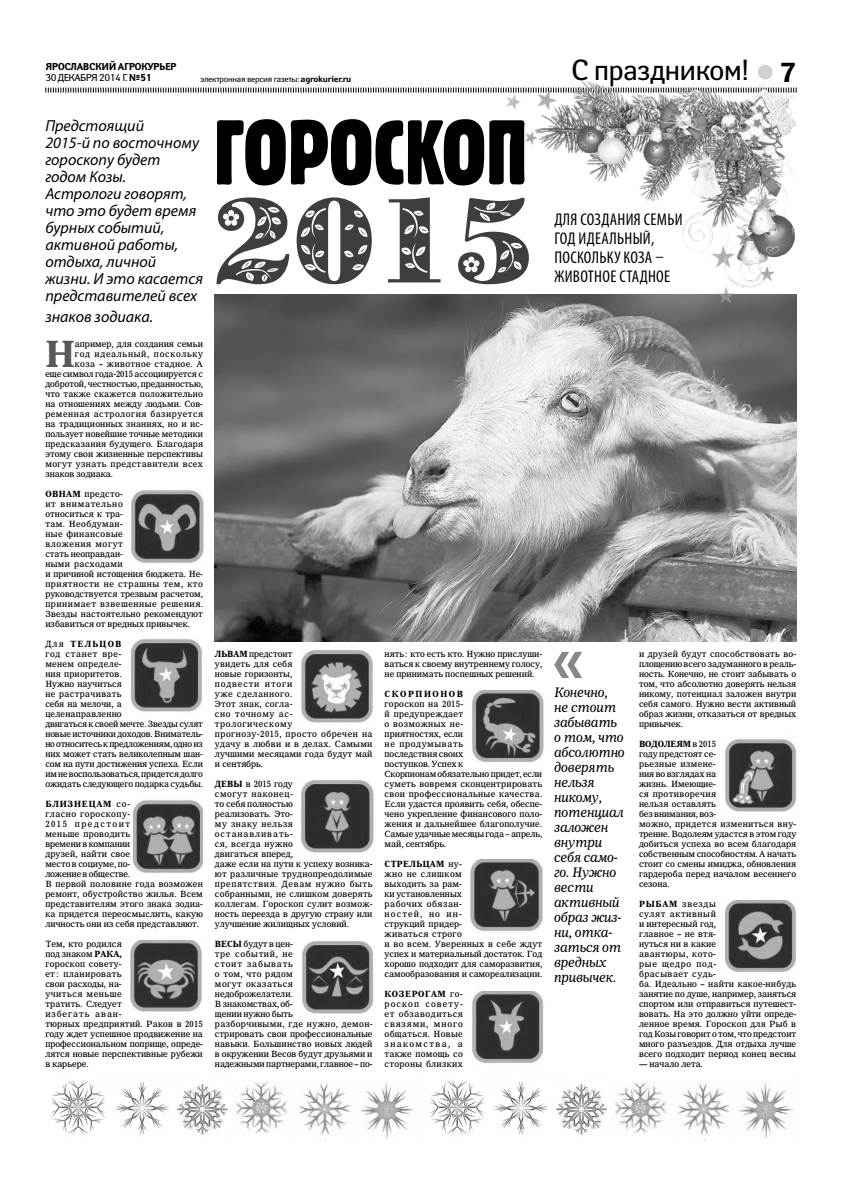
<style>
.page{position:relative;width:842px;height:1191px;background:#fff}
.page>*{position:absolute;margin:0;border:0;box-sizing:border-box;transform-origin:0 0}
.t1{font:120px "Borjomi Decor AC";color:#3e3d40}
.t2{font:89px "Bloc Ext Cond C";color:#000}
.t3{font:700 38px "IZ Premium";color:#58585a}
.t4{font:29px "Yanus C";letter-spacing:-.03em;color:#000}
.t5{font:28px "Franklin Gothic Demi C";color:#000}
.t6{font:condensed 17px/19px "Myriad Pro";letter-spacing:.02em;color:#000}
.t7{font:italic 16px/17px "Myriad Pro";color:#000}
.t8{font:italic 14px/15px "IZ Premium";letter-spacing:-.01em;color:#000;scale:.95 1}
.t9{font:700 10px/11px "Yanus C";letter-spacing:-.05em;color:#000}
.t10{font:9px/10px "IZ Premium";letter-spacing:.005em;color:#000}
.t11{font:9px/10px "IZ Premium";letter-spacing:.035em;color:#000}
.t12{font:9px "IZ Premium";letter-spacing:.055em;color:#000}
.t13{font:9px "IZ Premium";letter-spacing:.045em;color:#000}
.t14{font:9px "IZ Premium";letter-spacing:.07em;color:#000}
.t15{font:9px "IZ Premium";letter-spacing:.04em;color:#000}
.t16{font:700 9px "IZ Premium";letter-spacing:.17em;color:#000}
.t17{font:8.5px "Yanus C";letter-spacing:-.03em;color:#000}
.s1{font-weight:400}
.s2{font-weight:700}
</style>
<div class="page">
<svg style="left:45px;top:87px;width:752px;height:6px"></svg>
<div style="left:758px;top:65px;width:14px;height:14px;background:#d0d1d2;border-radius:50%"></div>
<img style="left:51px;top:1080px;width:177px;height:55px">
<img style="left:430px;top:1080px;width:177px;height:55px">
<img style="left:235px;top:1082px;width:180px;height:58px">
<img style="left:615px;top:1082px;width:179px;height:58px">
<img style="left:131px;top:490px;width:73px;height:73px">
<img style="left:132px;top:800px;width:71px;height:73px">
<img style="left:130px;top:940px;width:72px;height:72px">
<img style="left:301px;top:650px;width:72px;height:73px">
<img style="left:472px;top:690px;width:72px;height:73px">
<img style="left:470px;top:859px;width:73px;height:73px">
<img style="left:472px;top:991px;width:72px;height:72px">
<img style="left:725px;top:739px;width:72px;height:73px">
<img style="left:725px;top:900px;width:71px;height:72px">
<img style="left:130px;top:639px;width:72px;height:73px">
<img style="left:301px;top:780px;width:73px;height:73px">
<img style="left:302px;top:941px;width:72px;height:73px">
<img style="left:215px;top:294px;width:582px;height:347px">
<img style="left:499px;top:78px;width:297px;height:231px">
<svg style="left:554px;top:652px;width:28px;height:26px"></svg>
<div style="left:779px;top:54px;width:18px;height:28px;background:#fff"></div>
<p class="t9" style="left:45px;top:61px;width:133px">Ярославский агрокурьер<br><span class="s1">30 ДЕКАБРЯ 2014 г.</span> №51</p>
<p class="t17" style="left:200px;top:73px;width:153px">электронная версия газеты: <span class="s2">agrokurier.ru</span></p>
<h3 class="t4" style="left:571px;top:52px;width:180px">С праздником!</h3>
<h3 class="t5" style="left:779px;top:56px;width:19px">3</h3>
<h3 class="t5" style="left:779px;top:56px;width:19px">7</h3>
<h3 class="t7" style="left:45px;top:117px;width:159px">Предстоящий<br>2015-й по восточному гороскопу будет годом Козы.<br>Астрологи говорят, что это будет время бурных событий, активной работы, отдыха, личной жизни. И это касается представителей всех</h3>
<h3 class="t7" style="left:45px;top:308px;width:109px">знаков зодиака.</h3>
<h3 class="t3" style="left:45px;top:331px;width:31px">Н</h3>
<p class="t10" style="left:75px;top:339px;width:130px">апример, для создания семьи</p>
<p class="t14" style="left:75px;top:348px;width:130px">год идеальный, поскольку</p>
<p class="t15" style="left:75px;top:358px;width:130px">коза – животное стадное. А</p>
<p class="t10" style="left:45px;top:369px;width:159px">еще символ года-2015 ассоциируется с</p>
<p class="t10" style="left:45px;top:379px;width:159px">добротой, честностью, преданностью,</p>
<p class="t10" style="left:45px;top:389px;width:159px">что также скажется положительно</p>
<p class="t10" style="left:45px;top:399px;width:159px">на отношениях между людьми. Сов-</p>
<p class="t12" style="left:45px;top:408px;width:159px">ременная астрология базируется</p>
<p class="t10" style="left:45px;top:419px;width:159px">на традиционных знаниях, но и ис-</p>
<p class="t10" style="left:45px;top:429px;width:159px">пользует новейшие точные методики</p>
<p class="t10" style="left:45px;top:439px;width:159px">предсказания будущего. Благодаря</p>
<p class="t10" style="left:45px;top:449px;width:159px">этому свои жизненные перспективы</p>
<p class="t13" style="left:45px;top:458px;width:159px">могут узнать представители всех</p>
<p class="t10" style="left:45px;top:469px;width:69px">знаков зодиака.</p>
<p class="t10" style="left:45px;top:489px;width:159px"><span class="s2">Овнам</span> предсто-<br>ит внимательно<br>относиться к тра-<br>там. Необдуман-<br>ные финансовые<br>вложения могут<br>стать неоправдан-<br>ными расходами<br>и причиной истощения бюджета. Не&shy;приятности не страшны тем, кто руководствуется трезвым расчетом, принимает взвешенные решения.<br>Звезды настоятельно рекомендуют избавиться от вредных привычек.</p>
<p class="t10" style="left:45px;top:639px;width:159px">Для <span class="s2">Тельцов<br></span>год станет вре-<br>менем определе-<br>ния приоритетов.<br>Нужно научиться<br>не растрачивать<br>себя на мелочи, а<br>целенаправленно<br>двигаться к своей мечте. Звезды сулят новые источники доходов. Вниматель&shy;но относитесь к предложениям, одно из них может стать великолепным шан&shy;сом на пути достижения успеха. Если им не воспользоваться, придется долго ожидать следующего подарка судьбы.</p>
<p class="t10" style="left:45px;top:799px;width:159px"><span class="s2">Близнецам</span> со-<br>гласно гороскопу-<br>2015 предстоит<br>меньше проводить<br>времени в компании<br>друзей, найти свое<br>место в социуме, по-<br>ложение в обществе.<br>В первой половине года возможен ремонт, обустройство жилья. Всем представителям этого знака зодиа&shy;ка придется переосмыслить, какую личность они из себя представляют.</p>
<p class="t10" style="left:45px;top:939px;width:159px">Тем, кто родился<br>под знаком <span class="s2">РакА,<br></span>гороскоп совету-<br>ет: планировать<br>свои расходы, на-<br>учиться меньше<br>тратить. Следует<br>избегать аван-<br>тюрных предприятий. Раков в 2015 году ждет успешное продвижение на профессиональном поприще, опреде&shy;лятся новые перспективные рубежи в карьере.</p>
<h2 class="t2" style="left:214px;top:107px;width:314px">Гороскоп</h2>
<h1 class="t1" style="left:214px;top:162px;width:322px">2015</h1>
<p class="t11" style="left:215px;top:649px;width:159px"><span class="s2">Львам</span> предстоит<br>увидеть для себя<br>новые горизонты,<br>подвести итоги<br>уже сделанного.<br>Этот знак, согла-<br>сно точному ас-<br>трологическому<br>прогнозу-2015, просто обречен на удачу в любви и в делах. Самыми лучшими месяцами года будут май и сентябрь.</p>
<p class="t10" style="left:215px;top:779px;width:159px"><span class="s2">Девы</span> в 2015 году<br>смогут наконец-<br>то себя полностью<br>реализовать. Это-<br>му знаку нельзя останавливать-<br>ся, всегда нужно<br>двигаться вперед,<br>даже если на пути к успеху возника&shy;ют различные труднопреодолимые препятствия. Девам нужно быть собранными, не слишком доверять коллегам. Гороскоп сулит возмож&shy;ность переезда в другую страну или улучшение жилищных условий.</p>
<p class="t10" style="left:215px;top:939px;width:159px"><span class="s2">Весы</span> будут в цен-<br>тре событий, не<br>стоит забывать<br>о том, что рядом<br>могут оказаться недоброжелатели.<br>В знакомствах, об-<br>щении нужно быть<br>разборчивыми, где нужно, демон&shy;стрировать свои профессиональные навыки. Большинство новых людей в окружении Весов будут друзьями и надежными партнерами, главное – по-</p>
<p class="t10" style="left:385px;top:649px;width:159px;text-align:justify">нять: кто есть кто. Нужно прислуши&shy;ваться к своему внутреннему голосу, не принимать поспешных решений.</p>
<p class="t16" style="left:385px;top:688px;width:80px">Скорпионов</p>
<p class="t10" style="left:385px;top:699px;width:159px">гороскоп на 2015-<br>й предупреждает<br>о возможных не-<br>приятностях, если<br>не продумывать<br>последствия своих<br>поступков. Успех к<br>Скорпионам обязательно придет, если суметь вовремя сконцентрировать свои профессиональные качества.<br>Если удастся проявить себя, обеспе&shy;чено укрепление финансового поло&shy;жения и дальнейшее благополучие.<br>Самые удачные месяцы года – апрель, май, сентябрь.</p>
<p class="t10" style="left:385px;top:859px;width:159px"><span class="s2">Стрельцам</span> ну-<br>жно не слишком<br>выходить за рам-<br>ки установленных<br>рабочих обязан-<br>ностей, но ин-<br>струкций придер-<br>живаться строго<br>и во всем. Уверенных в себе ждут успех и материальный достаток. Год хорошо подходит для саморазвития, самообразования и самореализации.</p>
<p class="t10" style="left:385px;top:989px;width:80px;text-align:justify"><span class="s2">Козерогам</span> го&shy;роскоп совету&shy;ет обзаводиться связями, много общаться. Новые знакомства, а также помощь со стороны близких</p>
<h3 class="t6" style="left:554px;top:209px;width:130px">Для создания семьи год идеальный, поскольку коза – животное стадное</h3>
<h3 class="t8" style="left:554px;top:684px;width:76px">Конечно, не стоит забывать о том, что абсолютно доверять нельзя никому, потенциал заложен внутри себя само&shy;го. Нужно вести активный образ жиз&shy;ни, отка&shy;заться от вредных привычек.</h3>
<p class="t10" style="left:639px;top:649px;width:159px;text-align:justify">и друзей будут способствовать во&shy;площению всего задуманного в реаль&shy;ность. Конечно, не стоит забывать о том, что абсолютно доверять нельзя никому, потенциал заложен внутри себя самого. Нужно вести активный образ жизни, отказаться от вредных привычек.</p>
<p class="t10" style="left:639px;top:739px;width:159px"><span class="s2">Водолеям</span> в 2015<br>году предстоят се-<br>рьезные измене-<br>ния во взглядах на<br>жизнь. Имеющие-<br>ся противоречия<br>нельзя оставлять<br>без внимания, воз-<br>можно, придется измениться вну&shy;тренне. Водолеям удастся в этом году добиться успеха во всем благодаря собственным способностям. А начать стоит со смены имиджа, обновления гардероба перед началом весеннего сезона.</p>
<p class="t10" style="left:639px;top:899px;width:159px"><span class="s2">Рыбам</span> звезды<br>сулят активный<br>и интересный год,<br>главное – не втя-<br>нуться ни в какие<br>авантюры, кото-<br>рые щедро под-<br>брасывает судь-<br>ба. Идеально – найти какое-нибудь занятие по душе, например, заняться спортом или отправиться путешест&shy;вовать. На это должно уйти опреде&shy;ленное время. Гороскоп для Рыб в год Козы говорит о том, что предстоит много разъездов. Для отдыха лучше всего подходит период конец весны</p>
<p class="t10" style="left:639px;top:1059px;width:65px">— начало лета.</p>
</div>
